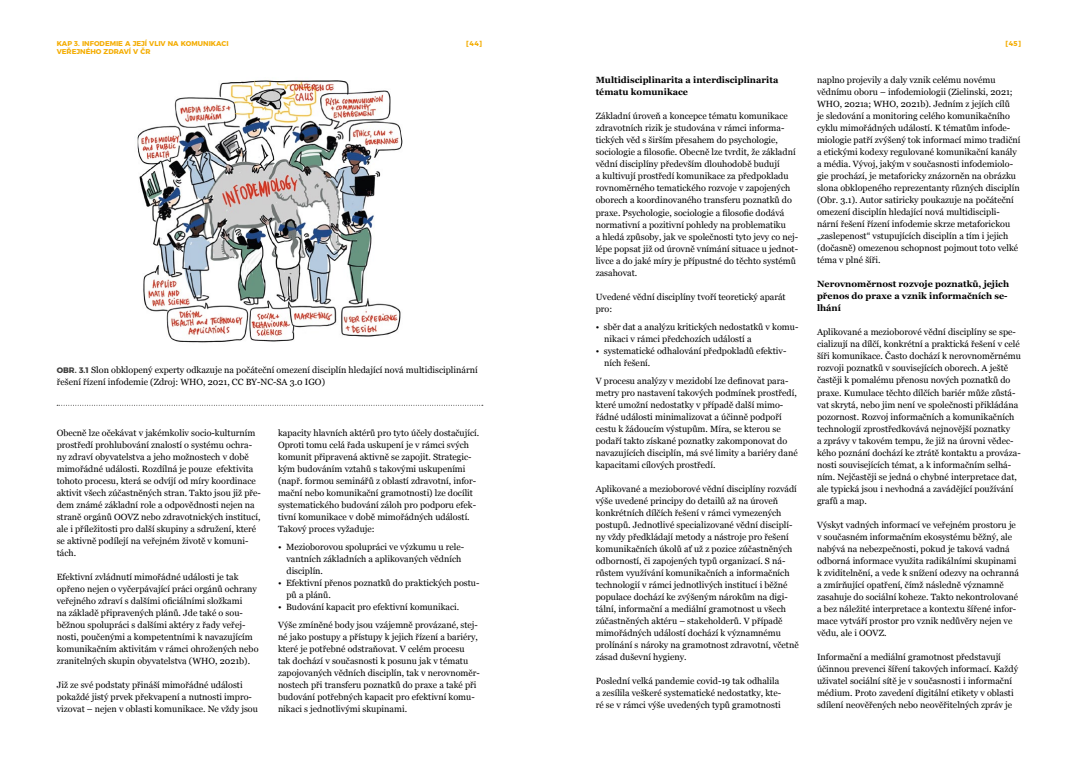
<style>
.page{position:relative;width:1078px;height:766px;background:#fff}
.page>*{position:absolute;margin:0;border:0;box-sizing:border-box;transform-origin:0 0}
.t1{font:9px/12px "Georgia";color:#000}
.t2{font:700 9px/12px "Georgia";color:#000}
.t3{font:700 7px "Montserrat";letter-spacing:.03em;color:#f4ad03}
.s1{font-family:"Montserrat";font-weight:700;font-size:8px;color:#3c3c3b}
</style>
<div class="page">
<img style="left:137px;top:80px;width:266px;height:263px">
<svg style="left:57px;top:405px;width:426px;height:1px"></svg>
<p class="t3" style="left:57px;top:38px;width:6px">KAP</p>
<p class="t3" style="left:74px;top:38px;width:16px">3. INFODEMIE</p>
<p class="t3" style="left:125px;top:38px;width:13px">A JEJÍ</p>
<p class="t3" style="left:149px;top:38px;width:6px">VLIV</p>
<p class="t3" style="left:168px;top:38px;width:19px">NA KOMUNIKACI</p>
<p class="t3" style="left:466px;top:38px;width:17px">[44]</p>
<p class="t3" style="left:1005px;top:38px;width:17px">[45]</p>
<p class="t3" style="left:57px;top:46px;width:6px">VEŘEJNÉHO</p>
<p class="t3" style="left:104px;top:46px;width:6px">ZDRAVÍ</p>
<p class="t3" style="left:133px;top:46px;width:19px">V ČR</p>
<p class="t1" style="left:57px;top:363px;width:422px"><span class="s1">OBR. 3.1</span> Slon obklopený experty odkazuje na počáteční omezení disciplín hledající nová multidisciplinární řešení řízení infodemie (Zdroj: WHO, 2021, CC BY-NC-SA 3.0 IGO)</p>
<p class="t1" style="left:57px;top:426px;width:206px">Obecně lze očekávat v jakémkoliv socio-kulturním prostředí prohlubování znalostí o systému ochra&shy;ny zdraví obyvatelstva a jeho možnostech v době mimořádné události. Rozdílná je pouze efektivita tohoto procesu, která se odvíjí od míry koordinace aktivit všech zúčastněných stran. Takto jsou již pře&shy;dem známé základní role a odpovědnosti nejen na straně orgánů OOVZ nebo zdravotnických institucí, ale i příležitosti pro další skupiny a sdružení, které se aktivně podílejí na veřejném životě v komuni&shy;tách.</p>
<p class="t1" style="left:57px;top:570px;width:203px">Efektivní zvládnutí mimořádné události je tak opřeno nejen o vyčerpávající práci orgánů ochrany veřejného zdraví s dalšími oficiálními složkami<br>na základě připravených plánů. Jde také o sou&shy;běžnou spolupráci s dalšími aktéry z řady veřej&shy;nosti, poučenými a kompetentními k navazujícím komunikačním aktivitám v rámci ohrožených nebo zranitelných skupin obyvatelstva (WHO, 2021b).</p>
<p class="t1" style="left:57px;top:678px;width:203px">Již ze své podstaty přináší mimořádné události pokaždé jistý prvek překvapení a nutnosti impro&shy;vizovat – nejen v oblasti komunikace. Ne vždy jsou</p>
<p class="t1" style="left:278px;top:426px;width:203px">kapacity hlavních aktérů pro tyto účely dostačující.<br>Oproti tomu celá řada uskupení je v rámci svých komunit připravená aktivně se zapojit. Strategic&shy;kým budováním vztahů s takovými uskupeními (např. formou seminářů z oblastí zdravotní, infor&shy;mační nebo komunikační gramotnosti) lze docílit systematického budování záloh pro podporu efek&shy;tivní komunikace v době mimořádných událostí.<br>Takový proces vyžaduje:</p>
<p class="t1" style="left:286px;top:540px;width:179px;text-indent:-9px">• Mezioborovou spolupráci ve výzkumu u rele&shy;vantních základních a aplikovaných vědních disciplín.</p>
<p class="t1" style="left:286px;top:576px;width:194px;text-indent:-9px">• Efektivní přenos poznatků do praktických postu&shy;pů a plánů.</p>
<p class="t1" style="left:278px;top:597px;width:201px;line-height:18px">• Budování kapacit pro efektivní komunikaci.<br>Výše zmíněné body jsou vzájemně provázané, stej-</p>
<p class="t1" style="left:278px;top:630px;width:203px">né jako postupy a přístupy k jejich řízení a bariéry, které je potřebné odstraňovat. V celém procesu<br>tak dochází v současnosti k posunu jak v tématu zapojovaných vědních disciplín, tak v nerovnoměr&shy;nostech při transferu poznatků do praxe a také při budování potřebných kapacit pro efektivní komu&shy;nikaci s jednotlivými skupinami.</p>
<p class="t2" style="left:595px;top:74px;width:184px">Multidisciplinarita a interdisciplinarita tématu komunikace</p>
<p class="t1" style="left:595px;top:110px;width:204px">Základní úroveň a koncepce tématu komunikace zdravotních rizik je studována v rámci informa&shy;tických věd s širším přesahem do psychologie, sociologie a filosofie. Obecně lze tvrdit, že základní vědní disciplíny především dlouhodobě budují<br>a kultivují prostředí komunikace za předpokladu rovnoměrného tematického rozvoje v zapojených oborech a koordinovaného transferu poznatků do praxe. Psychologie, sociologie a filosofie dodává normativní a pozitivní pohledy na problematiku<br>a hledá způsoby, jak ve společnosti tyto jevy co nej&shy;lépe popsat již od úrovně vnímání situace u jednot&shy;livce a do jaké míry je přípustné do těchto systémů zasahovat.</p>
<p class="t1" style="left:595px;top:290px;width:191px">Uvedené vědní disciplíny tvoří teoretický aparát pro:</p>
<p class="t1" style="left:604px;top:320px;width:196px;text-indent:-9px">• sběr dat a analýzu kritických nedostatků v komu&shy;nikaci v rámci předchozích událostí a</p>
<p class="t1" style="left:604px;top:344px;width:183px;text-indent:-9px">• systematické odhalování předpokladů efektiv&shy;ních řešení.</p>
<p class="t1" style="left:595px;top:374px;width:203px">V procesu analýzy v mezidobí lze definovat para&shy;metry pro nastavení takových podmínek prostředí, které umožní nedostatky v případě další mimo&shy;řádné události minimalizovat a účinně podpoří cestu k žádoucím výstupům. Míra, se kterou se podaří takto získané poznatky zakomponovat do navazujících disciplín, má své limity a bariéry dané kapacitami cílových prostředí.</p>
<p class="t1" style="left:595px;top:482px;width:204px">Aplikované a mezioborové vědní disciplíny rozvádí výše uvedené principy do detailů až na úroveň konkrétních dílčích řešení v rámci vymezených postupů. Jednotlivé specializované vědní disciplí&shy;ny vždy předkládají metody a nástroje pro řešení komunikačních úkolů ať už z pozice zúčastněných odborností, či zapojených typů organizací. S ná&shy;růstem využívání komunikačních a informačních technologií v rámci jednotlivých institucí i běžné populace dochází ke zvýšeným nárokům na digi&shy;tální, informační a mediální gramotnost u všech zúčastněných aktéru – stakeholderů. V případě mimořádných událostí dochází k významnému prolínání s nároky na gramotnost zdravotní, včetně zásad duševní hygieny.</p>
<p class="t1" style="left:595px;top:674px;width:187px">Poslední velká pandemie covid-19 tak odhalila a zesílila veškeré systematické nedostatky, kte&shy;ré se v rámci výše uvedených typů gramotnosti</p>
<p class="t1" style="left:816px;top:74px;width:205px">naplno projevily a daly vznik celému novému vědnímu oboru – infodemiologii (Zielinski, 2021; WHO, 2021a; WHO, 2021b). Jedním z jejích cílů<br>je sledování a monitoring celého komunikačního cyklu mimořádných událostí. K tématům infode&shy;miologie patří zvýšený tok informací mimo tradiční a etickými kodexy regulované komunikační kanály a média. Vývoj, jakým v současnosti infodemiolo&shy;gie prochází, je metaforicky znázorněn na obrázku slona obklopeného reprezentanty různých disciplín (Obr. 3.1). Autor satiricky poukazuje na počáteční omezení disciplín hledající nová multidiscipli&shy;nární řešení řízení infodemie skrze metaforickou „zaslepenost“ vstupujících disciplín a tím i jejich (dočasně) omezenou schopnost pojmout toto velké téma v plné šíři.</p>
<p class="t2" style="left:816px;top:278px;width:194px">Nerovnoměrnost rozvoje poznatků, jejich přenos do praxe a vznik informačních se&shy;lhání</p>
<p class="t1" style="left:816px;top:326px;width:205px">Aplikované a mezioborové vědní disciplíny se spe&shy;cializují na dílčí, konkrétní a praktická řešení v celé šíři komunikace. Často dochází k nerovnoměrnému rozvoji poznatků v souvisejících oborech. A ještě častěji k pomalému přenosu nových poznatků do praxe. Kumulace těchto dílčích bariér může zůstá&shy;vat skrytá, nebo jim není ve společnosti přikládána pozornost. Rozvoj informačních a komunikačních technologií zprostředkovává nejnovější poznatky<br>a zprávy v takovém tempu, že již na úrovni vědec&shy;kého poznání dochází ke ztrátě kontaktu a prováza&shy;nosti souvisejících témat, a k informačním selhá&shy;ním. Nejčastěji se jedná o chybné interpretace dat, ale typická jsou i nevhodná a zavádějící používání grafů a map.</p>
<p class="t1" style="left:816px;top:518px;width:203px">Výskyt vadných informací ve veřejném prostoru je v současném informačním ekosystému běžný, ale nabývá na nebezpečnosti, pokud je taková vadná odborná informace využita radikálními skupinami k zviditelnění, a vede k snížení odezvy na ochranná a zmírňující opatření, čímž následně významně zasahuje do sociální koheze. Takto nekontrolované a bez náležité interpretace a kontextu šířené infor&shy;mace vytváří prostor pro vznik nedůvěry nejen ve vědu, ale i OOVZ.</p>
<p class="t1" style="left:816px;top:650px;width:202px">Informační a mediální gramotnost představují účinnou prevenci šíření takových informací. Každý uživatel sociální sítě je v současnosti i informační médium. Proto zavedení digitální etikety v oblasti sdílení neověřených nebo neověřitelných zpráv je</p>
</div>
